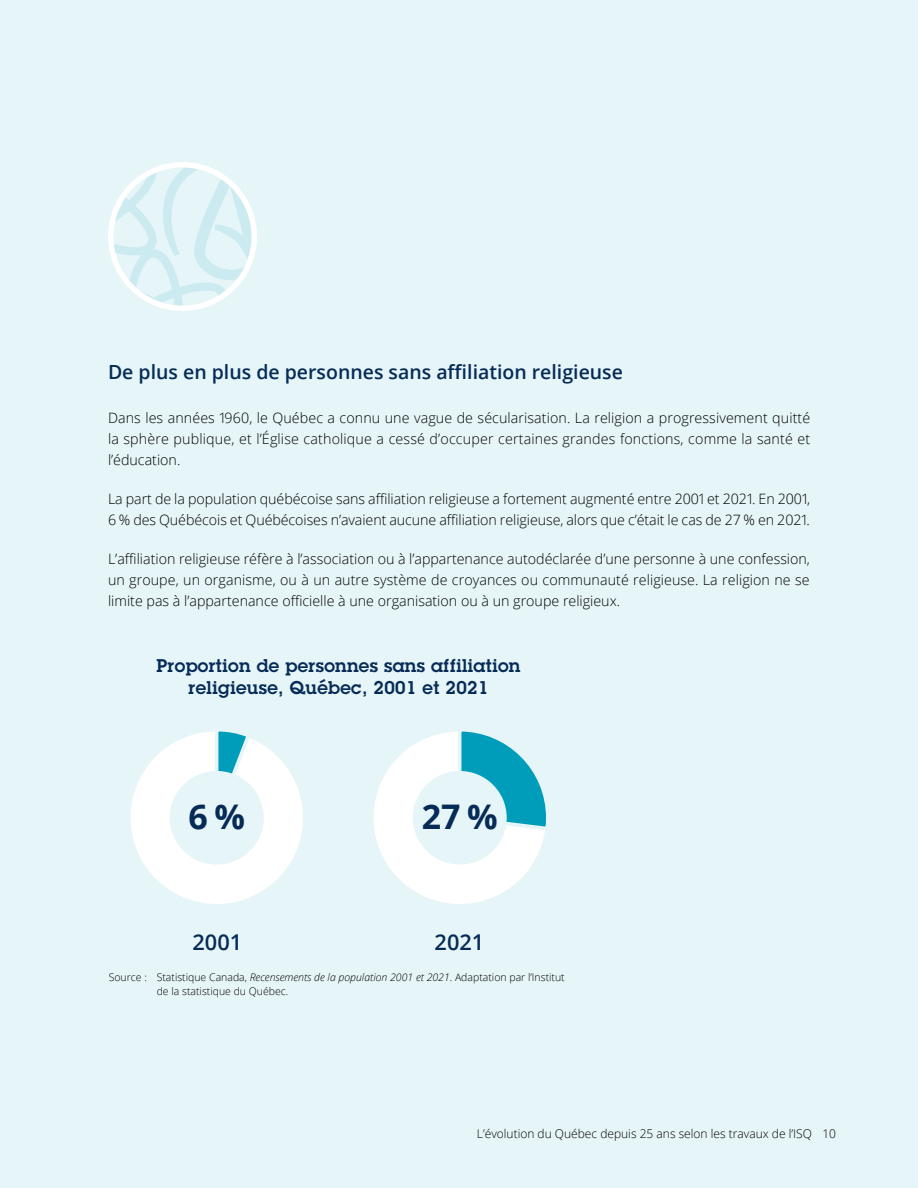
<style>
.page{position:relative;width:918px;height:1188px;background:#e6f5f8}
.page>*{position:absolute;margin:0;border:0;box-sizing:border-box;transform-origin:0 0}
.t1{font:700 33.9px "Open Sans";color:#052b56}
.t2{font:600 21.75px "Open Sans";color:#052b56}
.Titre_02{font:600 19.5px "Open Sans";color:#052b56}
.Titre_infographie{font:600 18px/21.6px "Lubalin Graph Std";letter-spacing:.02em;color:#052b56;text-align:center}
.Texte_courant{font:300 14.25px/21px "Open Sans";letter-spacing:-.005em;color:#000;text-align:justify}
.t3{font:300 12px "Open Sans";color:#000}
.Notes_-_générales___sources{font:300 10.5px/13.5px "Open Sans";color:#000}
.s1{font-style:italic}
</style>
<div class="page">
<svg style="left:114px;top:168px;width:137px;height:137px"></svg>
<div style="left:108px;top:162px;width:149px;height:149px;border:5px solid #fff;border-radius:50%"></div>
<svg style="left:130px;top:731px;width:173px;height:173px"></svg>
<svg style="left:373px;top:731px;width:173px;height:173px"></svg>
<div style="left:170px;top:771px;width:94px;height:94px;background:#e6f5f8;border-radius:50%"></div>
<div style="left:413px;top:771px;width:94px;height:94px;background:#e6f5f8;border-radius:50%"></div>
<h2 class="Titre_02" style="left:108px;top:359px;width:517px">De plus en plus de personnes sans affiliation religieuse</h2>
<p class="Texte_courant" style="left:108px;top:407px;width:704px">Dans les années 1960, le Québec a connu une vague de sécularisation. La religion a progressivement quitté la sphère publique, et l’Église catholique a cessé d’occuper certaines grandes fonctions, comme la santé et l’éducation.</p>
<p class="Texte_courant" style="left:108px;top:488px;width:704px">La part de la population québécoise sans affiliation religieuse a fortement augmenté entre 2001 et 2021. En 2001,<br>6 % des Québécois et Québécoises n’avaient aucune affiliation religieuse, alors que c’était le cas de 27 % en 2021.</p>
<p class="Texte_courant" style="left:108px;top:548px;width:704px">L’affiliation religieuse réfère à l’association ou à l’appartenance autodéclarée d’une personne à une confession, un groupe, un organisme, ou à un autre système de croyances ou communauté religieuse. La religion ne se limite pas à l’appartenance officielle à une organisation ou à un groupe religieux.</p>
<p class="Titre_infographie" style="left:156px;top:655px;width:365px">Proportion de personnes sans affiliation religieuse, Québec, 2001 et 2021</p>
<p class="t1" style="left:188px;top:792px;width:58px">6 %</p>
<p class="t1" style="left:422px;top:792px;width:78px">27 %</p>
<p class="t2" style="left:193px;top:927px;width:51px">2001</p>
<p class="t2" style="left:435px;top:927px;width:51px">2021</p>
<p class="Notes_-_générales___sources" style="left:157px;top:970px;width:410px;text-indent:-48px">Source : Statistique Canada, <span class="s1">Recensements de la population 2001 et 2021</span>. Adaptation par l’Institut de la statistique du Québec.</p>
<p class="t3" style="left:477px;top:1125px;width:361px">L’évolution du Québec depuis 25 ans selon les travaux de l’ISQ 10</p>
</div>
